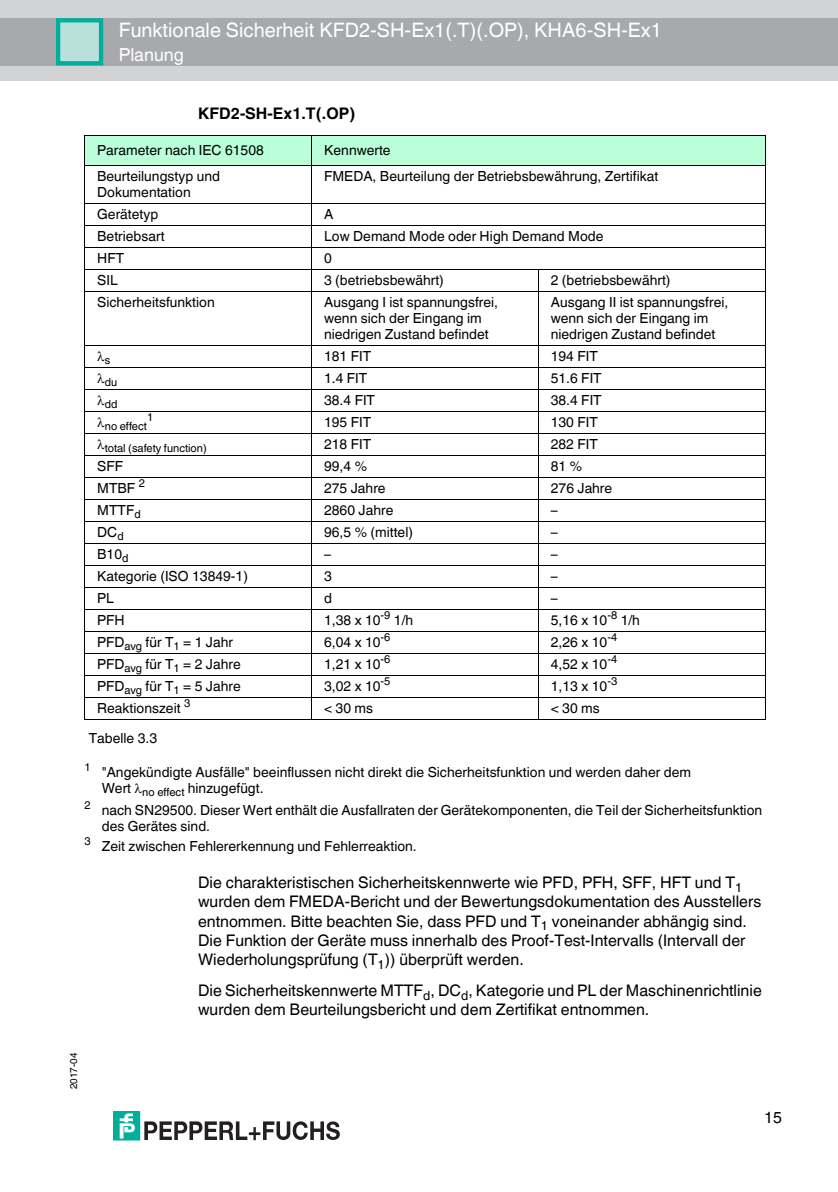
<style>
.page{position:relative;width:838px;height:1192px;background:#fff}
.page>*{position:absolute;margin:0;border:0;box-sizing:border-box;transform-origin:0 0}
.t1{font:20px "Helvetica World";color:#fff}
.t2{font:18px "Helvetica World";color:#fff}
.t3{font:16px/19.2px "Helvetica World";color:#000}
.t4{font:700 16px "Helvetica World";color:#000}
.t5{font:14px/16px "Helvetica World";letter-spacing:.005em;color:#000}
.t6{font:11.2px "Helvetica World";color:#000}
.t7{font:10px "Helvetica World";color:#000}
</style>
<div class="page">
<div style="left:0;top:0;width:838px;height:80px;background:#d1d3d4"></div>
<div style="left:0;top:18px;width:838px;height:48px;background:#a7a9ac"></div>
<div style="left:56px;top:19px;width:45px;height:45px;background:#b8e1dc"></div>
<div style="left:56px;top:18px;width:47px;height:47px;border:4px solid #00ae9c"></div>
<div style="left:113px;top:1112px;width:27px;height:28px;background:#00ae9c"></div>
<svg style="left:120px;top:1113px;width:15px;height:26px"></svg>
<svg style="left:144px;top:1121px;width:196px;height:20px"></svg>
<div style="left:85px;top:136px;width:226px;height:30px;background:#baffd9"></div>
<div style="left:311px;top:136px;width:454px;height:30px;background:#baffd9"></div>
<hr style="left:84px;top:136px;width:1px;height:583px;background:#000">
<hr style="left:311px;top:135px;width:1px;height:585px;background:#000">
<hr style="left:538px;top:269px;width:1px;height:451px;background:#000">
<hr style="left:765px;top:136px;width:1px;height:583px;background:#000">
<hr style="left:84px;top:135px;width:682px;height:1px;background:#000">
<hr style="left:84px;top:165px;width:682px;height:1px;background:#000">
<hr style="left:84px;top:203px;width:682px;height:1px;background:#000">
<hr style="left:84px;top:225px;width:682px;height:1px;background:#000">
<hr style="left:84px;top:247px;width:682px;height:1px;background:#000">
<hr style="left:84px;top:269px;width:682px;height:1px;background:#000">
<hr style="left:84px;top:291px;width:682px;height:1px;background:#000">
<hr style="left:84px;top:345px;width:682px;height:1px;background:#000">
<hr style="left:84px;top:367px;width:682px;height:1px;background:#000">
<hr style="left:84px;top:389px;width:682px;height:1px;background:#000">
<hr style="left:84px;top:411px;width:682px;height:1px;background:#000">
<hr style="left:84px;top:433px;width:682px;height:1px;background:#000">
<hr style="left:84px;top:455px;width:682px;height:1px;background:#000">
<hr style="left:84px;top:477px;width:682px;height:1px;background:#000">
<hr style="left:84px;top:499px;width:682px;height:1px;background:#000">
<hr style="left:84px;top:521px;width:682px;height:1px;background:#000">
<hr style="left:84px;top:543px;width:682px;height:1px;background:#000">
<hr style="left:84px;top:565px;width:682px;height:1px;background:#000">
<hr style="left:84px;top:587px;width:682px;height:1px;background:#000">
<hr style="left:84px;top:609px;width:682px;height:1px;background:#000">
<hr style="left:84px;top:631px;width:682px;height:1px;background:#000">
<hr style="left:84px;top:653px;width:682px;height:1px;background:#000">
<hr style="left:84px;top:675px;width:682px;height:1px;background:#000">
<hr style="left:84px;top:697px;width:682px;height:1px;background:#000">
<hr style="left:84px;top:719px;width:682px;height:1px;background:#000">
<h1 class="t1" style="left:119px;top:13px;width:545px">Funktionale Sicherheit KFD2-SH-Ex1(.T)(.OP), KHA6-SH-Ex1</h1>
<p class="t2" style="left:119px;top:40px;width:67px">Planung</p>
<p class="t4" style="left:198px;top:100px;width:159px">KFD2-SH-Ex1.T(.OP)</p>
<p class="t5" style="left:97px;top:141px;width:168px">Parameter nach IEC 61508</p>
<p class="t5" style="left:324px;top:141px;width:68px">Kennwerte</p>
<p class="t5" style="left:97px;top:167px;width:124px">Beurteilungstyp und<br>Dokumentation</p>
<p class="t5" style="left:324px;top:167px;width:336px">FMEDA, Beurteilung der Betriebsbewährung, Zertifikat</p>
<p class="t5" style="left:97px;top:204px;width:62px">Gerätetyp</p>
<p class="t5" style="left:324px;top:204px;width:11px">A</p>
<p class="t5" style="left:97px;top:227px;width:69px">Betriebsart</p>
<p class="t5" style="left:324px;top:227px;width:281px">Low Demand Mode oder High Demand Mode</p>
<p class="t5" style="left:97px;top:249px;width:28px">HFT</p>
<p class="t5" style="left:324px;top:249px;width:9px">0</p>
<p class="t5" style="left:97px;top:271px;width:22px">SIL</p>
<p class="t5" style="left:324px;top:271px;width:121px">3 (betriebsbewährt)</p>
<p class="t5" style="left:551px;top:271px;width:121px">2 (betriebsbewährt)</p>
<p class="t5" style="left:97px;top:293px;width:119px">Sicherheitsfunktion</p>
<p class="t5" style="left:324px;top:293px;width:176px">Ausgang I ist spannungsfrei, wenn sich der Eingang im niedrigen Zustand befindet</p>
<p class="t5" style="left:551px;top:293px;width:179px">Ausgang II ist spannungsfrei, wenn sich der Eingang im niedrigen Zustand befindet</p>
<p class="t6" style="left:97px;top:351px;width:15px">●s</p>
<p class="t5" style="left:324px;top:347px;width:49px">181 FIT</p>
<p class="t5" style="left:551px;top:347px;width:49px">194 FIT</p>
<p class="t6" style="left:97px;top:373px;width:22px">●du</p>
<p class="t5" style="left:324px;top:369px;width:45px">1.4 FIT</p>
<p class="t5" style="left:551px;top:369px;width:53px">51.6 FIT</p>
<p class="t6" style="left:97px;top:395px;width:22px">●dd</p>
<p class="t5" style="left:324px;top:391px;width:53px">38.4 FIT</p>
<p class="t5" style="left:551px;top:391px;width:53px">38.4 FIT</p>
<p class="t6" style="left:97px;top:417px;width:51px">●no effect</p>
<p class="t6" style="left:147px;top:408px;width:8px">1</p>
<p class="t5" style="left:324px;top:413px;width:49px">195 FIT</p>
<p class="t5" style="left:551px;top:413px;width:49px">130 FIT</p>
<p class="t6" style="left:97px;top:439px;width:111px">●total (safety function)</p>
<p class="t5" style="left:324px;top:435px;width:49px">218 FIT</p>
<p class="t5" style="left:551px;top:435px;width:49px">282 FIT</p>
<p class="t5" style="left:97px;top:457px;width:27px">SFF</p>
<p class="t5" style="left:324px;top:457px;width:45px">99,4 %</p>
<p class="t5" style="left:551px;top:457px;width:33px">81 %</p>
<p class="t5" style="left:97px;top:479px;width:49px">MTBF <sup>2</sup></p>
<p class="t5" style="left:324px;top:479px;width:63px">275 Jahre</p>
<p class="t5" style="left:551px;top:479px;width:63px">276 Jahre</p>
<p class="t5" style="left:97px;top:501px;width:45px">MTTF<sub>d</sub></p>
<p class="t5" style="left:324px;top:501px;width:71px">2860 Jahre</p>
<p class="t5" style="left:551px;top:501px;width:8px">–</p>
<p class="t5" style="left:97px;top:523px;width:28px">DC<sub>d</sub></p>
<p class="t5" style="left:324px;top:523px;width:90px">96,5 % (mittel)</p>
<p class="t5" style="left:551px;top:523px;width:8px">–</p>
<p class="t5" style="left:97px;top:545px;width:33px">B10<sub>d</sub></p>
<p class="t5" style="left:324px;top:545px;width:8px">–</p>
<p class="t5" style="left:551px;top:545px;width:8px">–</p>
<p class="t5" style="left:97px;top:567px;width:152px">Kategorie (ISO 13849-1)</p>
<p class="t5" style="left:324px;top:567px;width:9px">3</p>
<p class="t5" style="left:551px;top:567px;width:8px">–</p>
<p class="t5" style="left:97px;top:589px;width:18px">PL</p>
<p class="t5" style="left:324px;top:589px;width:9px">d</p>
<p class="t5" style="left:551px;top:589px;width:8px">–</p>
<p class="t5" style="left:97px;top:611px;width:29px">PFH</p>
<p class="t5" style="left:324px;top:611px;width:91px">1,38 x 10<sup>-9</sup> 1/h</p>
<p class="t5" style="left:551px;top:611px;width:91px">5,16 x 10<sup>-8</sup> 1/h</p>
<p class="t5" style="left:97px;top:633px;width:137px">PFD<sub>avg</sub> für T<sub>1</sub> = 1 Jahr</p>
<p class="t5" style="left:324px;top:633px;width:68px">6,04 x 10<sup>-6</sup></p>
<p class="t5" style="left:551px;top:633px;width:68px">2,26 x 10<sup>-4</sup></p>
<p class="t5" style="left:97px;top:655px;width:145px">PFD<sub>avg</sub> für T<sub>1</sub> = 2 Jahre</p>
<p class="t5" style="left:324px;top:655px;width:68px">1,21 x 10<sup>-6</sup></p>
<p class="t5" style="left:551px;top:655px;width:68px">4,52 x 10<sup>-4</sup></p>
<p class="t5" style="left:97px;top:677px;width:145px">PFD<sub>avg</sub> für T<sub>1</sub> = 5 Jahre</p>
<p class="t5" style="left:324px;top:677px;width:68px">3,02 x 10<sup>-5</sup></p>
<p class="t5" style="left:551px;top:677px;width:68px">1,13 x 10<sup>-3</sup></p>
<p class="t5" style="left:97px;top:699px;width:94px">Reaktionszeit <sup>3</sup></p>
<p class="t5" style="left:324px;top:699px;width:51px">&lt; 30 ms</p>
<p class="t5" style="left:551px;top:699px;width:51px">&lt; 30 ms</p>
<p class="t5" style="left:89px;top:729px;width:70px">Tabelle 3.3</p>
<p class="t5" style="left:102px;top:762px;width:591px;text-indent:-17px"><sup>1</sup> "Angekündigte Ausfälle" beeinflussen nicht direkt die Sicherheitsfunktion und werden daher dem<br>Wert ●<sub>no</sub> <sub>effect</sub> hinzugefügt.</p>
<p class="t5" style="left:102px;top:801px;width:662px;text-indent:-17px"><sup>2</sup> nach SN29500. Dieser Wert enthält die Ausfallraten der Gerätekomponenten, die Teil der Sicherheitsfunktion des Gerätes sind.</p>
<p class="t5" style="left:85px;top:836px;width:334px"><sup>3</sup> Zeit zwischen Fehlererkennung und Fehlerreaktion.</p>
<p class="t7" style="left:65px;top:1089px;width:38px;rotate:-90deg">2017-04</p>
<p class="t3" style="left:198px;top:871px;width:565px">Die charakteristischen Sicherheitskennwerte wie PFD, PFH, SFF, HFT und T<sub>1 </sub>wurden dem FMEDA-Bericht und der Bewertungsdokumentation des Ausstellers entnommen. Bitte beachten Sie, dass PFD und T<sub>1</sub> voneinander abhängig sind.<br>Die Funktion der Geräte muss innerhalb des Proof-Test-Intervalls (Intervall der Wiederholungsprüfung (T<sub>1</sub>)) überprüft werden.</p>
<p class="t3" style="left:198px;top:979px;width:565px">Die Sicherheitskennwerte MTTF<sub>d</sub>, DC<sub>d</sub>, Kategorie und PL der Maschinenrichtlinie wurden dem Beurteilungsbericht und dem Zertifikat entnommen.</p>
<p class="t3" style="left:764px;top:1106px;width:19px">15</p>
</div>
